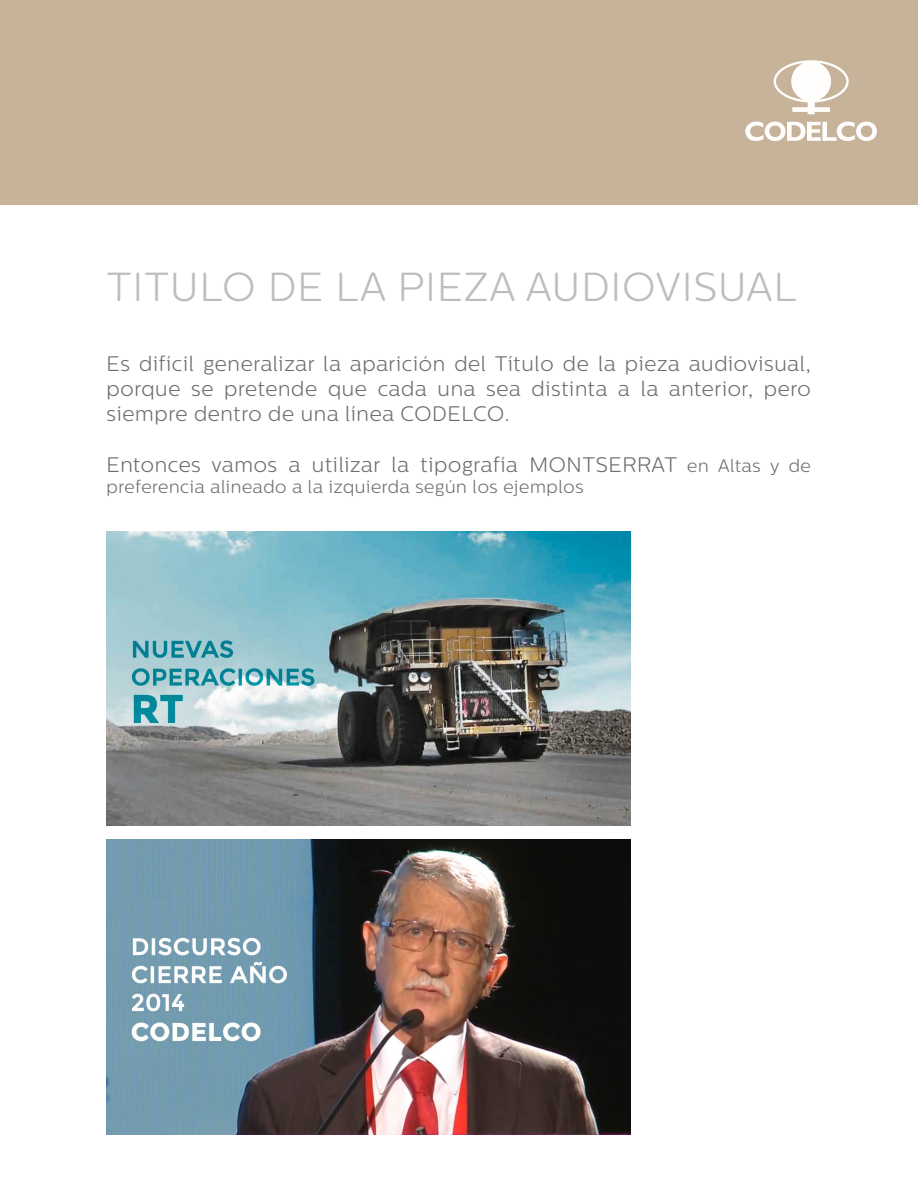
<style>
.page{position:relative;width:918px;height:1188px;background:#fff}
.page>*{position:absolute;margin:0;border:0;box-sizing:border-box;transform-origin:0 0}
.t1{font:300 40.5px "Centrale Sans Rounded";color:#bcbdc0}
.t2{font:300 21px/25.2px "Centrale Sans Rounded";color:#6c6d70;text-align:justify}
.t3{font:300 18px "Centrale Sans Rounded";color:#6c6d70}
.s1{font-size:18px}
</style>
<div class="page">
<div style="left:0;top:0;width:918px;height:204px;background:#c7b29a"></div>
<svg style="left:774px;top:60px;width:75px;height:54px"></svg>
<svg style="left:745px;top:122px;width:132px;height:19px"></svg>
<img style="left:107px;top:531px;width:523px;height:295px">
<img style="left:107px;top:839px;width:523px;height:295px">
<p class="t1" style="left:106px;top:263px;width:692px">TITULO DE LA PIEZA AUDIOVISUAL</p>
<p class="t2" style="left:106px;top:351px;width:706px">Es difícil generalizar la aparición del Título de la pieza audiovisual, porque se pretende que cada una sea distinta a la anterior, pero siempre dentro de una línea CODELCO.</p>
<p class="t2" style="left:106px;top:452px;width:706px">Entonces vamos a utilizar la tipografía MONTSERRAT <span class="s1">en Altas y de</span></p>
<p class="t3" style="left:106px;top:477px;width:479px">preferencia alineado a la izquierda según los ejemplos</p>
</div>
